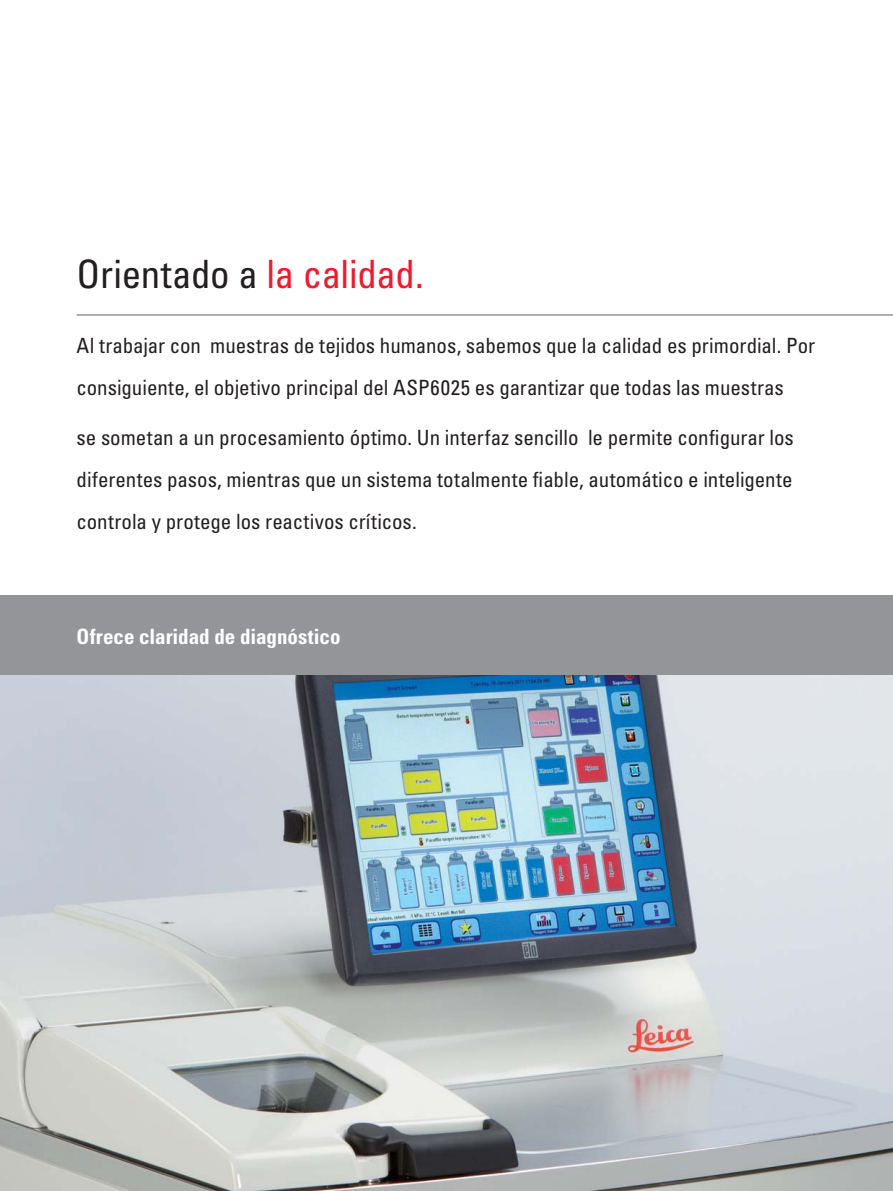
<style>
.page{position:relative;width:893px;height:1191px;background:#fff}
.page>*{position:absolute;margin:0;border:0;box-sizing:border-box;transform-origin:0 0}
.t1{font:condensed 39px "Univers";letter-spacing:-.01em;color:#231f20}
.t2{font:condensed 21px/42px "Univers";color:#231f20}
.t3{font:700 condensed 21px "Univers";color:#fff}
.s1{color:#ed1b2f}
</style>
<div class="page">
<img style="left:0;top:675px;width:893px;height:515px">
<div style="left:0;top:595px;width:893px;height:80px;background:#939598"></div>
<hr style="left:77px;top:314px;width:816px;height:2px;background:#939598">
<h1 class="t1" style="left:77px;top:260px;width:349px">Orientado a <span class="s1">la calidad.</span></h1>
<p class="t2" style="left:77px;top:326px;width:740px">Al trabajar con muestras de tejidos humanos, sabemos que la calidad es primordial. Por consiguiente, el objetivo principal del ASP6025 es garantizar que todas las muestras</p>
<p class="t2" style="left:77px;top:419px;width:719px;text-align:justify">se sometan a un procesamiento óptimo. Un interfaz sencillo le permite configurar los diferentes pasos, mientras que un sistema totalmente fiable, automático e inteligente controla y protege los reactivos críticos.</p>
<p class="t3" style="left:77px;top:628px;width:265px">Ofrece claridad de diagnóstico</p>
</div>
